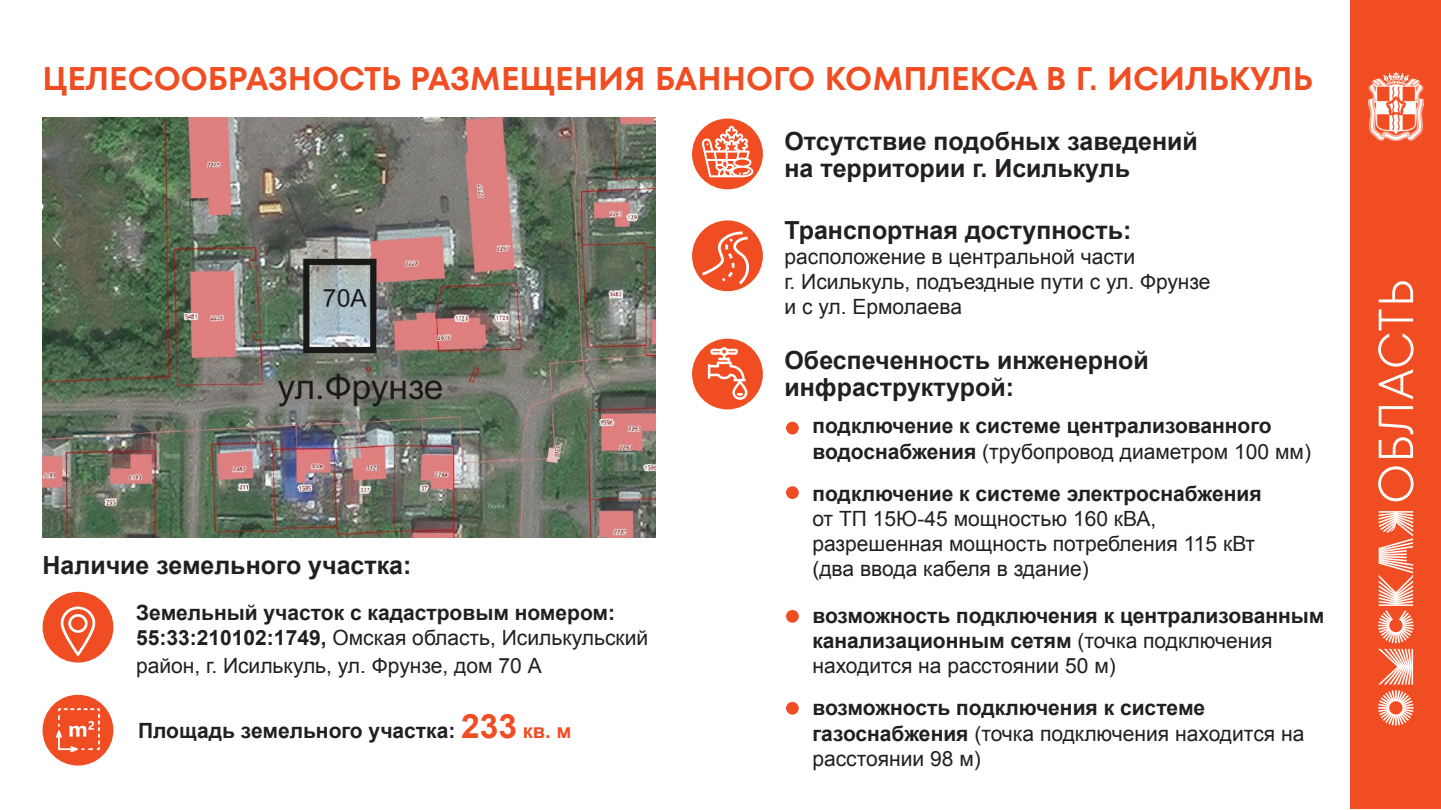
<style>
.page{position:relative;width:1441px;height:810px;background:#fff}
.page>*{position:absolute;margin:0;border:0;box-sizing:border-box;transform-origin:0 0}
.Заголовок{font:600 32.55px "TT Fors Trial";color:#f04d22}
.Текст{font:700 24.9px/27px "Arial";color:#231f20}
.Текст-2{font:700 21px/25.2px "Arial";color:#231f20}
.Текст-3{font:21px/25.2px "Arial";color:#231f20}
.s1{font-weight:400}
.s2{font-size:33.45px;color:#f04d22}
.s3{font-size:20.1px;color:#f04d22}
.s4{font-weight:700}
</style>
<div class="page">
<div style="left:1350px;top:0;width:90px;height:808px;background:#f04d22"></div>
<svg style="left:1378px;top:281px;width:35px;height:220px"></svg>
<svg style="left:1378px;top:511px;width:35px;height:215px"></svg>
<img style="left:1368px;top:73px;width:54px;height:67px">
<div style="left:43px;top:592px;width:70px;height:71px;background:#f04d22;border-radius:50%"></div>
<div style="left:692px;top:119px;width:70px;height:70px;background:#f04d22;border-radius:50%"></div>
<div style="left:692px;top:220px;width:70px;height:71px;background:#f04d22;border-radius:50%"></div>
<div style="left:692px;top:339px;width:70px;height:70px;background:#f04d22;border-radius:50%"></div>
<div style="left:43px;top:695px;width:70px;height:71px;background:#f04d22;border-radius:50%"></div>
<img style="left:42px;top:117px;width:613px;height:421px">
<svg style="left:701px;top:126px;width:52px;height:51px"></svg>
<svg style="left:60px;top:607px;width:36px;height:49px"></svg>
<svg style="left:56px;top:708px;width:44px;height:44px"></svg>
<svg style="left:702px;top:232px;width:47px;height:52px"></svg>
<div style="left:785px;top:422px;width:13px;height:12px;background:#f04d22;border-radius:50%"></div>
<div style="left:785px;top:486px;width:13px;height:13px;background:#f04d22;border-radius:50%"></div>
<div style="left:785px;top:610px;width:13px;height:13px;background:#f04d22;border-radius:50%"></div>
<div style="left:785px;top:702px;width:13px;height:13px;background:#f04d22;border-radius:50%"></div>
<svg style="left:707px;top:347px;width:40px;height:53px"></svg>
<p class="Заголовок" style="left:43px;top:59px;width:1271px">ЦЕЛЕСООБРАЗНОСТЬ РАЗМЕЩЕНИЯ БАННОГО КОМПЛЕКСА В Г. ИСИЛЬКУЛЬ</p>
<p class="Текст" style="left:784px;top:128px;width:415px">Отсутствие подобных заведений на территории г. Исилькуль</p>
<p class="Текст" style="left:784px;top:217px;width:348px">Транспортная доступность:</p>
<p class="Текст-3" style="left:784px;top:244px;width:427px">расположение в центральной части<br>г. Исилькуль, подъездные пути с ул. Фрунзе и с ул. Ермолаева</p>
<p class="Текст" style="left:43px;top:552px;width:370px">Наличие земельного участка:</p>
<p class="Текст-2" style="left:136px;top:601px;width:513px">Земельный участок с кадастровым номером:<br>55:33:210102:1749, <span class="s1">Омская область, Исилькульский</span></p>
<p class="Текст-3" style="left:136px;top:653px;width:407px">район, г. Исилькуль, ул. Фрунзе, дом 70 А</p>
<p class="Текст-2" style="left:138px;top:718px;width:434px">Площадь земельного участка: <span class="s2">233</span> <span class="s3">кв. м</span></p>
<p class="Текст" style="left:784px;top:348px;width:366px">Обеспеченность инженерной инфраструктурой:</p>
<p class="Текст-2" style="left:812px;top:414px;width:500px">подключение к системе централизованного водоснабжения <span class="s1">(трубопровод диаметром 100 мм)</span></p>
<p class="Текст-3" style="left:812px;top:481px;width:450px"><span class="s4">подключение к системе электроснабжения </span>от ТП 15Ю-45 мощностью 160 кВА, разрешенная мощность потребления 115 кВт (два ввода кабеля в здание)</p>
<p class="Текст-2" style="left:812px;top:603px;width:513px">возможность подключения к централизованным канализационным сетям <span class="s1">(точка подключения находится на расстоянии 50 м)</span></p>
<p class="Текст-2" style="left:812px;top:696px;width:493px">возможность подключения к системе газоснабжения <span class="s1">(точка подключения находится на расстоянии 98 м)</span></p>
</div>
